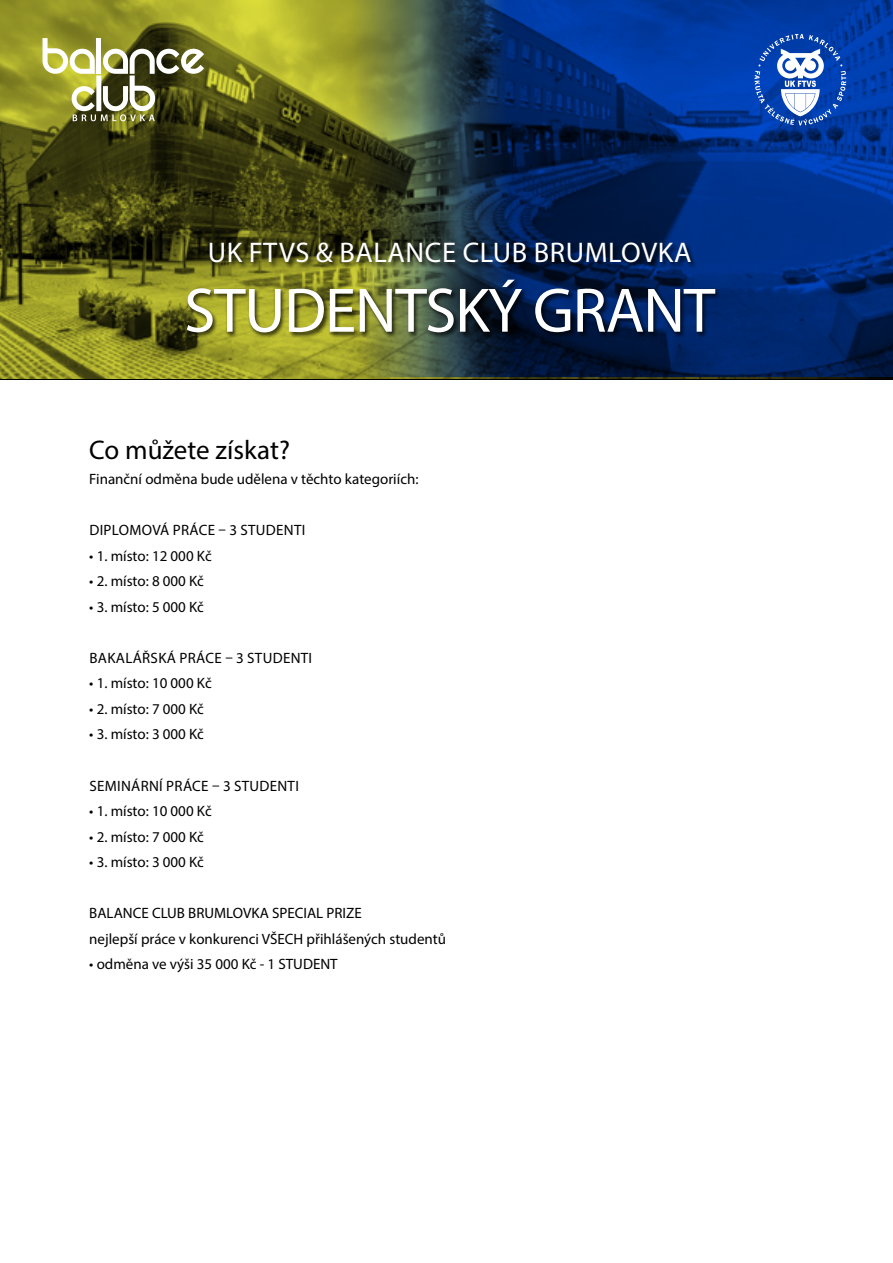
<style>
.page{position:relative;width:893px;height:1263px;background:#fff}
.page>*{position:absolute;margin:0;border:0;box-sizing:border-box;transform-origin:0 0}
.t1{font:63.3px "Myriad Pro";letter-spacing:-.02em;color:#fff}
.t2{font:28.5px "Myriad Pro";letter-spacing:.02em;color:#fff}
.t3{font:27px "Myriad Pro";color:#000}
.t4{font:15px/25.5px "Myriad Pro";color:#000}
.t5{font:15px "Myriad Pro";letter-spacing:.02em;color:#000}
</style>
<div class="page">
<img style="left:0;top:0;width:462px;height:379px">
<img style="left:421px;top:0;width:472px;height:378px">
<div style="left:185px;top:242px;width:536px;height:96px;background:#000;opacity:.75"></div>
<svg style="left:754px;top:34px;width:92px;height:91px"></svg>
<svg style="left:43px;top:38px;width:161px;height:83px"></svg>
<div style="left:96px;top:75px;width:5px;height:36px;background:#fff"></div>
<h2 class="t2" style="left:208px;top:235px;width:485px">UK FTVS &amp; BALANCE CLUB BRUMLOVKA</h2>
<h1 class="t1" style="left:184px;top:271px;width:533px">STUDENTSKÝ GRANT</h1>
<h3 class="t3" style="left:89px;top:433px;width:202px">Co můžete získat?</h3>
<p class="t4" style="left:89px;top:466px;width:331px">Finanční odměna bude udělena v těchto kategoriích:</p>
<p class="t5" style="left:89px;top:521px;width:217px">DIPLOMOVÁ PRÁCE – 3 STUDENTI</p>
<p class="t4" style="left:89px;top:543px;width:124px">• 1. místo: 12 000 Kč</p>
<p class="t4" style="left:89px;top:568px;width:116px">• 2. místo: 8 000 Kč</p>
<p class="t4" style="left:89px;top:594px;width:116px">• 3. místo: 5 000 Kč</p>
<p class="t5" style="left:89px;top:649px;width:224px">BAKALÁŘSKÁ PRÁCE – 3 STUDENTI</p>
<p class="t4" style="left:89px;top:670px;width:124px">• 1. místo: 10 000 Kč</p>
<p class="t4" style="left:89px;top:696px;width:116px">• 2. místo: 7 000 Kč</p>
<p class="t4" style="left:89px;top:721px;width:116px">• 3. místo: 3 000 Kč</p>
<p class="t5" style="left:89px;top:776px;width:211px">SEMINÁRNÍ PRÁCE – 3 STUDENTI</p>
<p class="t4" style="left:89px;top:798px;width:124px">• 1. místo: 10 000 Kč</p>
<p class="t4" style="left:89px;top:823px;width:116px">• 2. místo: 7 000 Kč</p>
<p class="t4" style="left:89px;top:849px;width:116px">• 3. místo: 3 000 Kč</p>
<p class="t4" style="left:89px;top:900px;width:358px">BALANCE CLUB BRUMLOVKA SPECIAL PRIZE<br>nejlepší práce v konkurenci VŠECH přihlášených studentů</p>
<p class="t4" style="left:89px;top:951px;width:250px">• odměna ve výši 35 000 Kč - 1 STUDENT</p>
</div>
